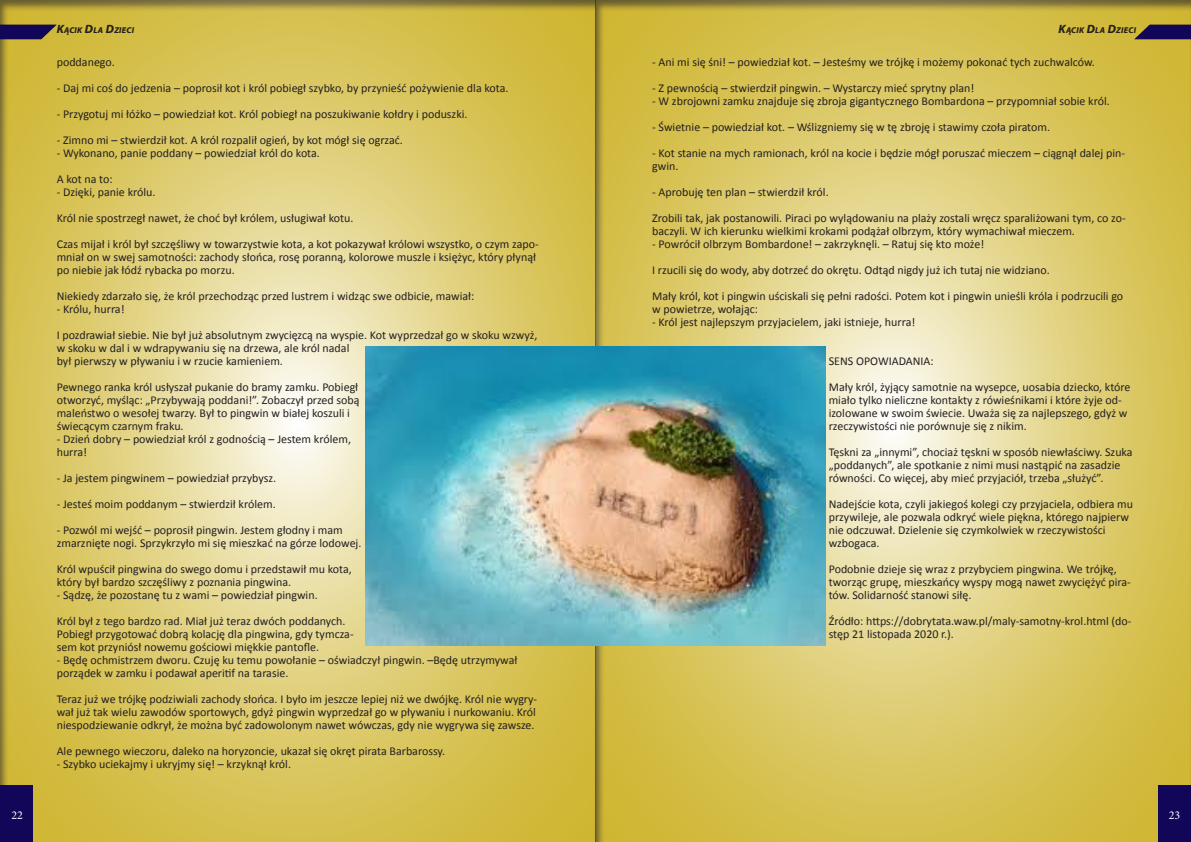
<style>
.page{position:relative;width:1191px;height:842px;background:#fff}
.page>*{position:absolute;margin:0;border:0;box-sizing:border-box;transform-origin:0 0}
.t1{font:12px/13px "Calibri";color:#231f20}
.t2{font:12px "Minion Pro";color:#fff}
.t3{font:italic 700 8.4px "Myriad Pro";letter-spacing:.035em;color:#231f20}
.s1{font-size:12px}
</style>
<div class="page">
<div style="left:0;top:0;width:596px;height:842px;background:#231f20;opacity:.75"></div>
<div style="left:595px;top:0;width:596px;height:842px;background:#231f20;opacity:.75"></div>
<div style="left:0;top:786px;width:33px;height:56px;background:#110658"></div>
<div style="left:1158px;top:786px;width:33px;height:56px;background:#110658"></div>
<svg style="left:0;top:25px;width:57px;height:14px"></svg>
<svg style="left:1134px;top:25px;width:57px;height:14px"></svg>
<img style="left:365px;top:347px;width:460px;height:298px">
<p class="t3" style="left:57px;top:25px;width:79px"><span class="s1">K</span>ĄCIK <span class="s1">D</span>LA <span class="s1">D</span>ZIECI</p>
<p class="t3" style="left:1058px;top:25px;width:79px"><span class="s1">K</span>ĄCIK <span class="s1">D</span>LA <span class="s1">D</span>ZIECI</p>
<p class="t1" style="left:57px;top:55px;width:60px">poddanego.</p>
<p class="t1" style="left:57px;top:81px;width:453px">- Daj mi coś do jedzenia – poprosił kot i król pobiegł szybko, by przynieść pożywienie dla kota.</p>
<p class="t1" style="left:57px;top:107px;width:412px">- Przygotuj mi łóżko – powiedział kot. Król pobiegł na poszukiwanie kołdry i poduszki.</p>
<p class="t1" style="left:57px;top:133px;width:348px">- Zimno mi – stwierdził kot. A król rozpalił ogień, by kot mógł się ogrzać.</p>
<p class="t1" style="left:57px;top:146px;width:265px">- Wykonano, panie poddany – powiedział król do kota.</p>
<p class="t1" style="left:57px;top:172px;width:57px">A kot na to:</p>
<p class="t1" style="left:57px;top:185px;width:100px">- Dzięki, panie królu.</p>
<p class="t1" style="left:57px;top:211px;width:298px">Król nie spostrzegł nawet, że choć był królem, usługiwał kotu.</p>
<p class="t1" style="left:57px;top:237px;width:483px">Czas mijał i król był szczęśliwy w towarzystwie kota, a kot pokazywał królowi wszystko, o czym zapo&shy;mniał on w swej samotności: zachody słońca, rosę poranną, kolorowe muszle i księżyc, który płynął po niebie jak łódź rybacka po morzu.</p>
<p class="t1" style="left:57px;top:289px;width:419px">Niekiedy zdarzało się, że król przechodząc przed lustrem i widząc swe odbicie, mawiał:</p>
<p class="t1" style="left:57px;top:302px;width:69px">- Królu, hurra!</p>
<p class="t1" style="left:57px;top:328px;width:482px">I pozdrawiał siebie. Nie był już absolutnym zwycięzcą na wyspie. Kot wyprzedzał go w skoku wzwyż, w skoku w dal i w wdrapywaniu się na drzewa, ale król nadal<br>był pierwszy w pływaniu i w rzucie kamieniem.</p>
<p class="t1" style="left:57px;top:380px;width:304px">Pewnego ranka król usłyszał pukanie do bramy zamku. Pobiegł otworzyć, myśląc: „Przybywają poddani!”. Zobaczył przed sobą maleństwo o wesołej twarzy. Był to pingwin w białej koszuli i świecącym czarnym fraku.</p>
<p class="t1" style="left:57px;top:432px;width:296px">- Dzień dobry – powiedział król z godnością – Jestem królem, hurra!</p>
<p class="t1" style="left:57px;top:471px;width:221px">- Ja jestem pingwinem – powiedział przybysz.</p>
<p class="t1" style="left:57px;top:497px;width:220px">- Jesteś moim poddanym – stwierdził królem.</p>
<p class="t1" style="left:57px;top:523px;width:306px">- Pozwól mi wejść – poprosił pingwin. Jestem głodny i mam zmarznięte nogi. Sprzykrzyło mi się mieszkać na górze lodowej.</p>
<p class="t1" style="left:57px;top:562px;width:297px">Król wpuścił pingwina do swego domu i przedstawił mu kota, który był bardzo szczęśliwy z poznania pingwina.</p>
<p class="t1" style="left:57px;top:588px;width:262px">- Sądzę, że pozostanę tu z wami – powiedział pingwin.</p>
<p class="t1" style="left:57px;top:614px;width:298px">Król był z tego bardzo rad. Miał już teraz dwóch poddanych.<br>Pobiegł przygotować dobrą kolację dla pingwina, gdy tymcza&shy;sem kot przyniósł nowemu gościowi miękkie pantofle.</p>
<p class="t1" style="left:57px;top:653px;width:462px">- Będę ochmistrzem dworu. Czuję ku temu powołanie – oświadczył pingwin. –Będę utrzymywał porządek w zamku i podawał aperitif na tarasie.</p>
<p class="t1" style="left:57px;top:692px;width:482px;text-align:justify">Teraz już we trójkę podziwiali zachody słońca. I było im jeszcze lepiej niż we dwójkę. Król nie wygry&shy;wał już tak wielu zawodów sportowych, gdyż pingwin wyprzedzał go w pływaniu i nurkowaniu. Król niespodziewanie odkrył, że można być zadowolonym nawet wówczas, gdy nie wygrywa się zawsze.</p>
<p class="t1" style="left:57px;top:744px;width:390px">Ale pewnego wieczoru, daleko na horyzoncie, ukazał się okręt pirata Barbarossy.</p>
<p class="t1" style="left:57px;top:757px;width:236px">- Szybko uciekajmy i ukryjmy się! – krzyknął król.</p>
<p class="t1" style="left:652px;top:55px;width:444px">- Ani mi się śni! – powiedział kot. – Jesteśmy we trójkę i możemy pokonać tych zuchwalców.</p>
<p class="t1" style="left:652px;top:81px;width:324px">- Z pewnością – stwierdził pingwin. – Wystarczy mieć sprytny plan!</p>
<p class="t1" style="left:652px;top:94px;width:459px">- W zbrojowni zamku znajduje się zbroja gigantycznego Bombardona – przypomniał sobie król.</p>
<p class="t1" style="left:652px;top:120px;width:399px">- Świetnie – powiedział kot. – Wślizgniemy się w tę zbroję i stawimy czoła piratom.</p>
<p class="t1" style="left:652px;top:146px;width:474px">- Kot stanie na mych ramionach, król na kocie i będzie mógł poruszać mieczem – ciągnął dalej pin&shy;gwin.</p>
<p class="t1" style="left:652px;top:185px;width:178px">- Aprobuję ten plan – stwierdził król.</p>
<p class="t1" style="left:652px;top:211px;width:475px">Zrobili tak, jak postanowili. Piraci po wylądowaniu na plaży zostali wręcz sparaliżowani tym, co zo&shy;baczyli. W ich kierunku wielkimi krokami podążał olbrzym, który wymachiwał mieczem.</p>
<p class="t1" style="left:652px;top:237px;width:334px">- Powrócił olbrzym Bombardone! – zakrzyknęli. – Ratuj się kto może!</p>
<p class="t1" style="left:652px;top:263px;width:399px">I rzucili się do wody, aby dotrzeć do okrętu. Odtąd nigdy już ich tutaj nie widziano.</p>
<p class="t1" style="left:652px;top:289px;width:472px">Mały król, kot i pingwin uściskali się pełni radości. Potem kot i pingwin unieśli króla i podrzucili go w powietrze, wołając:</p>
<p class="t1" style="left:652px;top:315px;width:265px">- Król jest najlepszym przyjacielem, jaki istnieje, hurra!</p>
<p class="t1" style="left:828px;top:354px;width:107px">SENS OPOWIADANIA:</p>
<p class="t1" style="left:828px;top:380px;width:303px">Mały król, żyjący samotnie na wysepce, uosabia dziecko, które miało tylko nieliczne kontakty z rówieśnikami i które żyje od&shy;izolowane w swoim świecie. Uważa się za najlepszego, gdyż w rzeczywistości nie porównuje się z nikim.</p>
<p class="t1" style="left:828px;top:445px;width:305px">Tęskni za „innymi”, chociaż tęskni w sposób niewłaściwy. Szuka „poddanych”, ale spotkanie z nimi musi nastąpić na zasadzie równości. Co więcej, aby mieć przyjaciół, trzeba „służyć”.</p>
<p class="t1" style="left:828px;top:497px;width:306px">Nadejście kota, czyli jakiegoś kolegi czy przyjaciela, odbiera mu przywileje, ale pozwala odkryć wiele piękna, którego najpierw nie odczuwał. Dzielenie się czymkolwiek w rzeczywistości wzbogaca.</p>
<p class="t1" style="left:828px;top:562px;width:304px">Podobnie dzieje się wraz z przybyciem pingwina. We trójkę, tworząc grupę, mieszkańcy wyspy mogą nawet zwyciężyć pira&shy;tów. Solidarność stanowi siłę.</p>
<p class="t1" style="left:828px;top:614px;width:304px">Źródło: https://dobrytata.waw.pl/maly-samotny-krol.html (do&shy;stęp 21 listopada 2020 r.).</p>
<p class="t2" style="left:11px;top:807px;width:13px">22</p>
<p class="t2" style="left:1168px;top:807px;width:13px">23</p>
</div>
